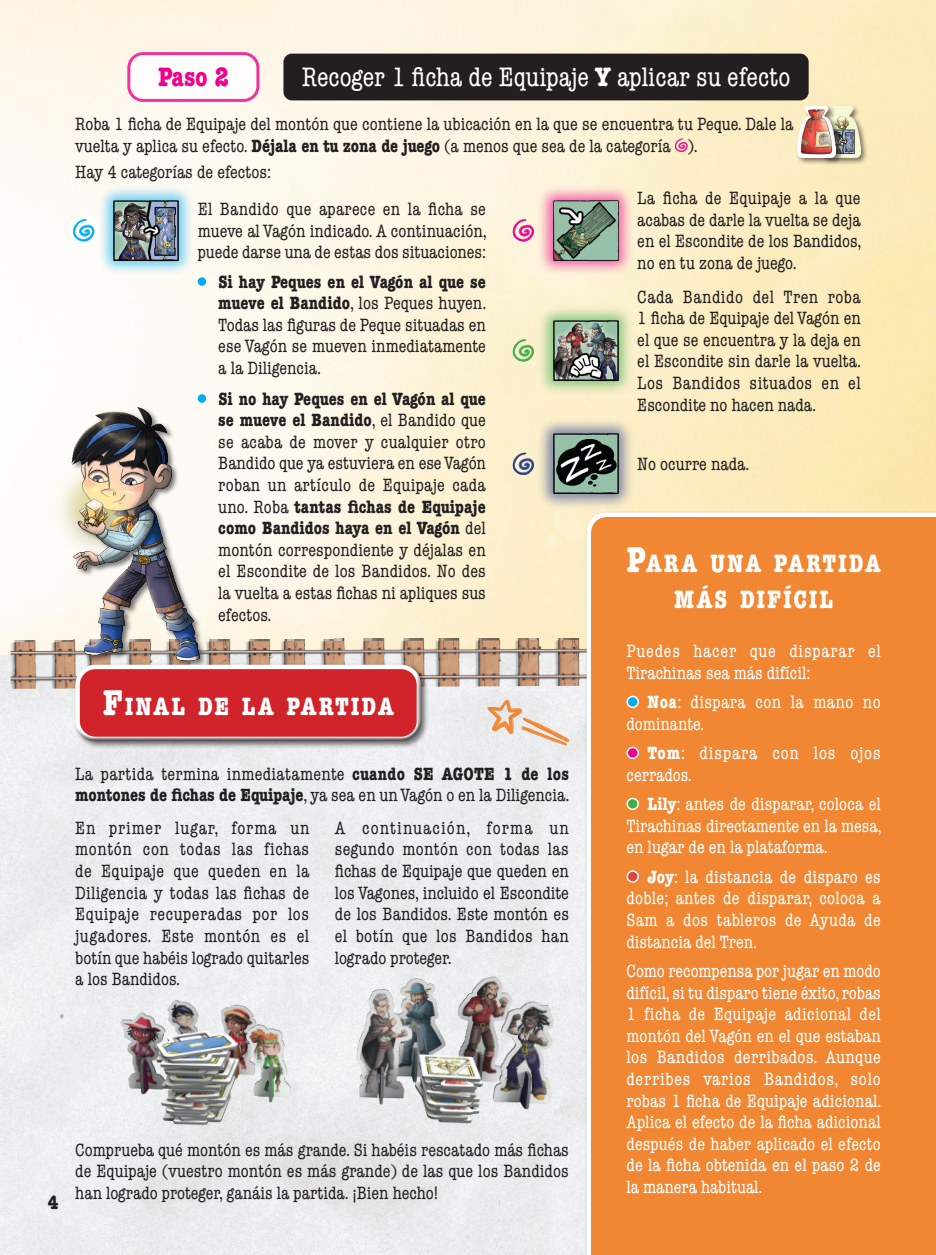
<style>
.page{position:relative;width:936px;height:1255px;background:#fff}
.page>*{position:absolute;margin:0;border:0;box-sizing:border-box;transform-origin:0 0}
.t1{font:condensed 27px "American Typewriter ITC Pro";color:#fff}
.t2{font:700 condensed 27px "American Typewriter ITC Pro";color:#ed028c}
.t3{font:700 condensed 25.5px/36px "American Typewriter ITC Pro";letter-spacing:.075em;color:#fff;text-align:center}
.t4{font:700 condensed 19.5px "American Typewriter ITC Pro";color:#231f20}
.t5{font:condensed 18px/21.6px "American Typewriter ITC Pro";color:#231f20;text-align:justify}
.t6{font:condensed 18px/21.6px "American Typewriter ITC Pro";color:#fff;text-align:justify}
.t7{font:condensed 18px/21.6px "American Typewriter ITC Pro";letter-spacing:.025em;color:#fff}
.t8{font:condensed 18px/21.6px "American Typewriter ITC Pro";letter-spacing:.05em;color:#fff}
.s1{font-weight:700}
.s2{font-size:36.3px}
</style>
<div class="page">
<img style="left:0;top:0;width:935px;height:646px">
<img style="left:0;top:646px;width:584px;height:608px">
<div style="left:68px;top:215px;width:31px;height:31px;background:#fff;border-radius:50%"></div>
<svg style="left:73px;top:219px;width:22px;height:23px"></svg>
<div style="left:820px;top:104px;width:48px;height:61px;background:#231f20;opacity:.6"></div>
<img style="left:843px;top:106px;width:17px;height:51px">
<div style="left:795px;top:104px;width:48px;height:61px;background:#231f20;opacity:.6"></div>
<img style="left:797px;top:106px;width:38px;height:51px">
<img style="left:10px;top:635px;width:574px;height:53px">
<div style="left:52px;top:406px;width:155px;height:262px;background:#231f20;opacity:.6"></div>
<img style="left:49px;top:407px;width:151px;height:253px">
<svg style="left:487px;top:699px;width:82px;height:46px;background:#ebd7c8"></svg>
<div style="left:585px;top:519px;width:350px;height:735px;background:#f18733"></div>
<div style="left:74px;top:663px;width:355px;height:86px;background:#231f20;opacity:.6"></div>
<div style="left:74px;top:662px;width:348px;height:70px;background:#fff;opacity:.75"></div>
<div style="left:74px;top:671px;width:348px;height:70px;background:#231f20;opacity:.75"></div>
<svg style="left:674px;top:139px;width:14px;height:13px"></svg>
<div style="left:198px;top:277px;width:8px;height:9px;background:#00aeef;border-radius:50%"></div>
<div style="left:198px;top:394px;width:8px;height:9px;background:#00aeef;border-radius:50%"></div>
<svg style="left:512px;top:452px;width:22px;height:23px"></svg>
<div style="left:536px;top:417px;width:98px;height:93px;background:#253f8e;opacity:.6"></div>
<img style="left:551px;top:432px;width:69px;height:64px">
<svg style="left:512px;top:219px;width:22px;height:23px"></svg>
<div style="left:536px;top:184px;width:98px;height:92px;background:#ed028c;opacity:.6"></div>
<img style="left:551px;top:198px;width:69px;height:64px">
<svg style="left:512px;top:339px;width:22px;height:23px"></svg>
<div style="left:536px;top:304px;width:98px;height:92px;background:#40ae49;opacity:.6"></div>
<img style="left:551px;top:318px;width:69px;height:64px">
<div style="left:97px;top:184px;width:98px;height:92px;background:#00aeef;opacity:.6"></div>
<img style="left:111px;top:198px;width:70px;height:64px">
<img style="left:90px;top:953px;width:494px;height:186px">
<div style="left:627px;top:871px;width:11px;height:11px;background:#de4642;border-radius:50%"></div>
<div style="left:626px;top:870px;width:13px;height:12px;border:2px solid #fff;border-radius:50%"></div>
<div style="left:627px;top:798px;width:11px;height:11px;background:#40ae49;border-radius:50%"></div>
<div style="left:626px;top:797px;width:13px;height:13px;border:2px solid #fff;border-radius:50%"></div>
<div style="left:627px;top:696px;width:11px;height:11px;background:#00aeef;border-radius:50%"></div>
<div style="left:626px;top:695px;width:13px;height:13px;border:2px solid #fff;border-radius:50%"></div>
<div style="left:627px;top:747px;width:11px;height:11px;background:#ed028c;border-radius:50%"></div>
<div style="left:626px;top:746px;width:13px;height:13px;border:2px solid #fff;border-radius:50%"></div>
<div style="left:283px;top:54px;width:525px;height:46px;background:#231f20;border-radius:9px"></div>
<div style="left:129px;top:54px;width:129px;height:46px;background:#fff;border-radius:14px"></div>
<div style="left:127px;top:52px;width:132px;height:50px;border:3px solid #ed028c;border-radius:14px"></div>
<p class="t4" style="left:48px;top:1190px;width:12px">4</p>
<h1 class="t2" style="left:158px;top:61px;width:72px">Paso 2</h1>
<h1 class="t1" style="left:302px;top:62px;width:490px">Recoger 1 ficha de Equipaje <span class="s1">Y</span> aplicar su efecto</h1>
<p class="t5" style="left:75px;top:114px;width:719px">Roba 1 ficha de Equipaje del montón que contiene la ubicación en la que se encuentra tu Peque. Dale la vuelta y aplica su efecto. <span class="s1">Déjala en tu zona de juego</span> (a menos que sea de la categoría ).</p>
<p class="t5" style="left:75px;top:161px;width:197px">Hay 4 categorías de efectos:</p>
<p class="t5" style="left:198px;top:198px;width:290px">El Bandido que aparece en la ficha se mueve al Vagón indicado. A continuación, puede darse una de estas dos situaciones:</p>
<p class="t5" style="left:218px;top:271px;width:269px"><span class="s1">Si hay Peques en el Vagón al que se mueve el Bandido</span>, los Peques huyen.<br>Todas las figuras de Peque situadas en ese Vagón se mueven inmediatamente a la Diligencia.</p>
<p class="t5" style="left:218px;top:388px;width:269px"><span class="s1">Si no hay Peques en el Vagón al que se mueve el Bandido</span>, el Bandido que se acaba de mover y cualquier otro Bandido que ya estuviera en ese Vagón roban un artículo de Equipaje cada uno. Roba <span class="s1">tantas fichas de Equipaje como Bandidos haya en el Vagón</span> del montón correspondiente y déjalas en el Escondite de los Bandidos. No des la vuelta a estas fichas ni apliques sus efectos.</p>
<h2 class="t3" style="left:103px;top:688px;width:292px"><span class="s2">F</span>INAL DE LA PARTIDA</h2>
<p class="t5" style="left:75px;top:763px;width:495px">La partida termina inmediatamente <span class="s1">cuando SE AGOTE 1 de los montones de fichas de Equipaje</span>, ya sea en un Vagón o en la Diligencia.</p>
<p class="t5" style="left:75px;top:817px;width:235px">En primer lugar, forma un montón con todas las fichas de Equipaje que queden en la Diligencia y todas las fichas de Equipaje recuperadas por los jugadores. Este montón es el botín que habéis logrado quitarles a los Bandidos.</p>
<p class="t5" style="left:335px;top:817px;width:236px">A continuación, forma un segundo montón con todas las fichas de Equipaje que queden en los Vagones, incluido el Escondite de los Bandidos. Este montón es el botín que los Bandidos han logrado proteger.</p>
<p class="t5" style="left:75px;top:1138px;width:495px">Comprueba qué montón es más grande. Si habéis rescatado más fichas de Equipaje (vuestro montón es más grande) de las que los Bandidos han logrado proteger, ganáis la partida. ¡Bien hecho!</p>
<p class="t5" style="left:637px;top:187px;width:226px">La ficha de Equipaje a la que acabas de darle la vuelta se deja en el Escondite de los Bandidos, no en tu zona de juego.</p>
<p class="t5" style="left:637px;top:286px;width:225px">Cada Bandido del Tren roba 1 ficha de Equipaje del Vagón en el que se encuentra y la deja en el Escondite sin darle la vuelta.<br>Los Bandidos situados en el Escondite no hacen nada.</p>
<p class="t5" style="left:637px;top:453px;width:113px">No ocurre nada.</p>
<h2 class="t3" style="left:626px;top:545px;width:256px"><span class="s2">P</span>ARA UNA PARTIDA<br>MÁS DIFÍCIL</h2>
<p class="t6" style="left:626px;top:640px;width:256px">Puedes hacer que disparar el<br>Tirachinas sea más difícil:</p>
<p class="t7" style="left:626px;top:691px;width:256px;text-indent:21px"><span class="s1">Noa</span>: dispara con la mano no dominante.</p>
<p class="t8" style="left:626px;top:742px;width:256px;text-indent:21px"><span class="s1">Tom</span>: dispara con los ojos cerrados.</p>
<p class="t6" style="left:626px;top:793px;width:257px;text-indent:21px"><span class="s1">Lily</span>: antes de disparar, coloca el Tirachinas directamente en la mesa, en lugar de en la plataforma.</p>
<p class="t6" style="left:626px;top:866px;width:256px;text-indent:21px"><span class="s1">Joy</span>: la distancia de disparo es doble; antes de disparar, coloca a Sam a dos tableros de Ayuda de distancia del Tren.</p>
<p class="t6" style="left:626px;top:960px;width:256px">Como recompensa por jugar en modo difícil, si tu disparo tiene éxito, robas 1 ficha de Equipaje adicional del montón del Vagón en el que estaban los Bandidos derribados. Aunque derribes varios Bandidos, solo robas 1 ficha de Equipaje adicional.<br>Aplica el efecto de la ficha adicional después de haber aplicado el efecto de la ficha obtenida en el paso 2 de la manera habitual.</p>
</div>
